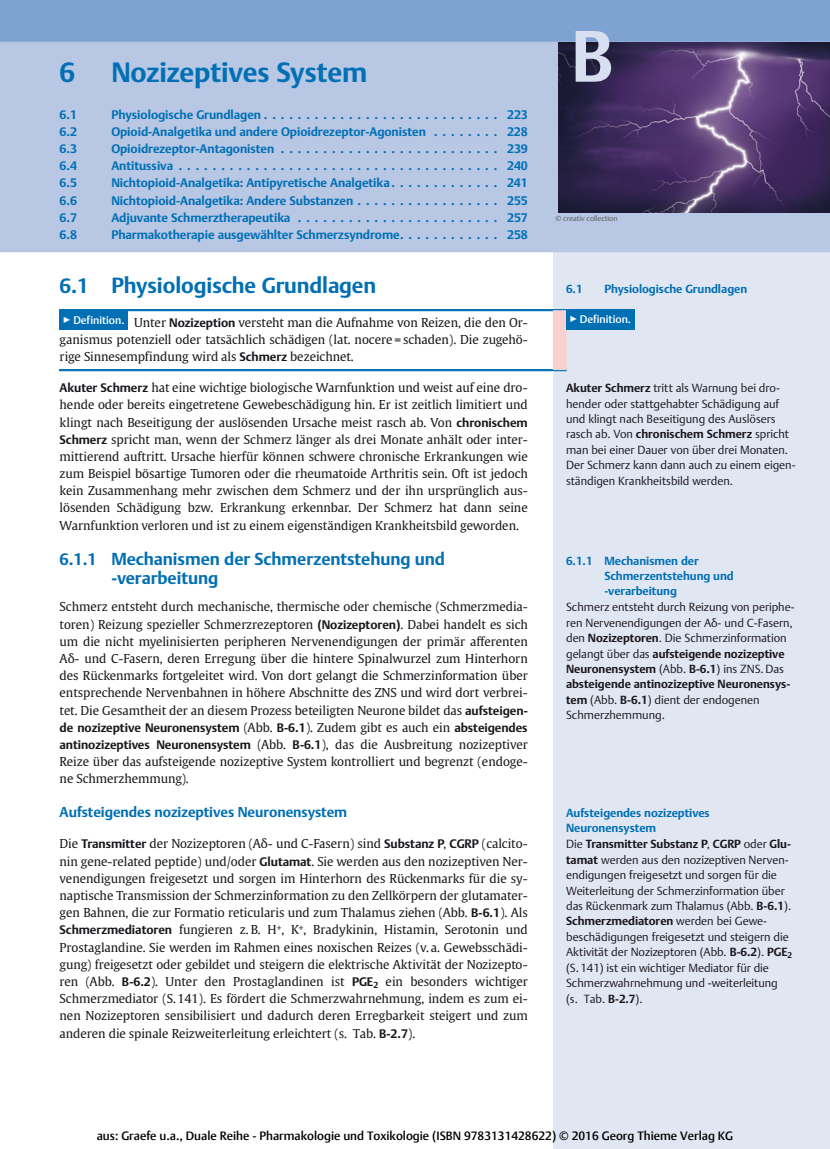
<style>
.page{position:relative;width:830px;height:1149px;background:#fff}
.page>*{position:absolute;margin:0;border:0;box-sizing:border-box;transform-origin:0 0}
.t1{font:71.7px "Adv TT1415 f 0 b 8.B";color:#d8dff0}
.t2{font:27.6px "Adv TT1415 f 0 b 8.B";color:#006fb4}
.t3{font:21.6px "Adv TT1415 f 0 b 8.B";color:#006fb4}
.t4{font:17.25px/19.5px "Adv TT1415 f 0 b 8.B";color:#006fb4}
.t5{font:14.25px "Adv TT1415 f 0 b 8.B";color:#006fb4}
.t6{font:12.3px/17.2px "Adv TT1 c 81 c 27 a";color:#1a171c;text-align:justify}
.t7{font:12.3px "Adv TT1415 f 0 b 8.B";color:#006fb4}
.t8{font:12.3px "Adv TT1415 f 0 b 8.B";color:#1a171c}
.t9{font:500 12px "Thieme Argo 2011";color:#000}
.t10{font:11.7px/15.5px "Adv TT1875 e 499";color:#1a171c}
.t11{font:11.7px/15.5px "Adv TT1415 f 0 b 8.B";color:#1a171c}
.t12{font:11.7px/15px "Adv TT1415 f 0 b 8.B";color:#006fb4}
.t13{font:10.95px "Adv TT114 f 0202";color:#fff}
.t14{font:7.5px "Adv TT1875 e 499";color:#58585a}
.s1{font-size:20.55px}
.s2{font-family:"Adv TT1415 f 0 b 8.B"}
.s3{font-style:inherit}
.s4{font-size:16.5px}
.s5{font-family:"Adv TT1 c 81 c 27 a+fb"}
.s6{font-family:"Adv TT1 c 81 c 27 a"}
.s7{font-family:"Adv TT1875 e 499"}
</style>
<div class="page">
<div style="left:553px;top:0;width:276px;height:1148px;background:#e1e6f3"></div>
<hr style="left:60px;top:309px;width:506px;height:1px;background:#006fb4">
<hr style="left:60px;top:369px;width:506px;height:1px;background:#006fb4">
<div style="left:553px;top:310px;width:13px;height:59px;background:#f9d1d0"></div>
<div style="left:0;top:42px;width:829px;height:64px;background:#b7c7e4"></div>
<div style="left:0;top:106px;width:502px;height:17px;background:#b7c7e4"></div>
<div style="left:60px;top:106px;width:769px;height:17px;background:#b7c7e4"></div>
<div style="left:0;top:123px;width:502px;height:17px;background:#b7c7e4"></div>
<div style="left:60px;top:123px;width:769px;height:17px;background:#b7c7e4"></div>
<div style="left:0;top:140px;width:502px;height:17px;background:#b7c7e4"></div>
<div style="left:60px;top:140px;width:769px;height:17px;background:#b7c7e4"></div>
<div style="left:0;top:157px;width:502px;height:17px;background:#b7c7e4"></div>
<div style="left:60px;top:157px;width:769px;height:17px;background:#b7c7e4"></div>
<div style="left:0;top:174px;width:502px;height:18px;background:#b7c7e4"></div>
<div style="left:60px;top:174px;width:769px;height:18px;background:#b7c7e4"></div>
<div style="left:0;top:192px;width:502px;height:17px;background:#b7c7e4"></div>
<div style="left:60px;top:192px;width:769px;height:17px;background:#b7c7e4"></div>
<div style="left:0;top:209px;width:502px;height:17px;background:#b7c7e4"></div>
<div style="left:60px;top:209px;width:769px;height:17px;background:#b7c7e4"></div>
<div style="left:0;top:226px;width:502px;height:17px;background:#b7c7e4"></div>
<div style="left:60px;top:226px;width:769px;height:17px;background:#b7c7e4"></div>
<div style="left:566px;top:309px;width:68px;height:21px;background:#006fb4"></div>
<div style="left:0;top:0;width:829px;height:43px;background:#7ea2d1"></div>
<div style="left:0;top:243px;width:829px;height:9px;background:#b7c7e4"></div>
<img style="left:558px;top:43px;width:271px;height:169px">
<div style="left:60px;top:310px;width:68px;height:20px;background:#006fb4"></div>
<h2 class="t2" style="left:60px;top:60px;width:17px">6</h2>
<h2 class="t2" style="left:111px;top:60px;width:257px">Nozizeptives System</h2>
<h1 class="t1" style="left:570px;top:24px;width:43px">B</h1>
<p class="t7" style="left:60px;top:109px;width:19px">6.1</p>
<p class="t7" style="left:111px;top:109px;width:418px">PhysiologischeGrundlagen............................ 223</p>
<p class="t7" style="left:60px;top:126px;width:19px">6.2</p>
<p class="t7" style="left:111px;top:126px;width:418px">Opioid-Analgetika und andere Opioidrezeptor-Agonisten . . . . . . . . 228</p>
<p class="t7" style="left:60px;top:143px;width:19px">6.3</p>
<p class="t7" style="left:111px;top:143px;width:418px">Opioidrezeptor-Antagonisten . . . . . . . . . . . . . . . . . . . . . . . . . . 239</p>
<p class="t7" style="left:60px;top:160px;width:19px">6.4</p>
<p class="t7" style="left:111px;top:160px;width:418px">Antitussiva...................................... 240</p>
<p class="t7" style="left:60px;top:177px;width:19px">6.5</p>
<p class="t7" style="left:111px;top:177px;width:417px">Nichtopioid-Analgetika: Antipyretische Analgetika . . . . . . . . . . . . . 241</p>
<p class="t7" style="left:60px;top:195px;width:19px">6.6</p>
<p class="t7" style="left:111px;top:195px;width:418px">Nichtopioid-Analgetika: Andere Substanzen . . . . . . . . . . . . . . . . . 255</p>
<p class="t7" style="left:60px;top:212px;width:19px">6.7</p>
<p class="t7" style="left:111px;top:212px;width:418px">Adjuvante Schmerztherapeutika . . . . . . . . . . . . . . . . . . . . . . . . 257</p>
<p class="t7" style="left:60px;top:229px;width:19px">6.8</p>
<p class="t7" style="left:111px;top:229px;width:418px">Pharmakotherapie ausgewählter Schmerzsyndrome. . . . . . . . . . . . 258</p>
<h3 class="t3" style="left:60px;top:276px;width:318px"><span class="s1">6.1</span> Physiologische Grundlagen</h3>
<p class="t12" style="left:566px;top:282px;width:18px">6.1</p>
<p class="t12" style="left:604px;top:282px;width:144px">Physiologische Grundlagen</p>
<p class="t6" style="left:63px;top:314px;width:466px"><sup>▶</sup> <sup>Definition.</sup> Unter <span class="s2">Nozizeption</span> versteht man die Aufnahme von Reizen, die den Or-</p>
<p class="t13" style="left:569px;top:314px;width:63px"><span class="s3">▶</span> Definition.</p>
<p class="t6" style="left:60px;top:331px;width:469px">ganismus potenziell oder tatsächlich schädigen (lat. nocere = schaden). Die zugehö&shy;rige Sinnesempfindung wird als <span class="s2">Schmerz</span> bezeichnet.</p>
<p class="t6" style="left:60px;top:379px;width:469px"><span class="s2">Akuter Schmerz</span> hat eine wichtige biologische Warnfunktion und weist auf eine dro&shy;hende oder bereits eingetretene Gewebeschädigung hin. Er ist zeitlich limitiert und klingt nach Beseitigung der auslösenden Ursache meist rasch ab. Von <span class="s2">chronischem Schmerz</span> spricht man, wenn der Schmerz länger als drei Monate anhält oder inter&shy;mittierend auftritt. Ursache hierfür können schwere chronische Erkrankungen wie zum Beispiel bösartige Tumoren oder die rheumatoide Arthritis sein. Oft ist jedoch kein Zusammenhang mehr zwischen dem Schmerz und der ihn ursprünglich aus&shy;lösenden Schädigung bzw. Erkrankung erkennbar. Der Schmerz hat dann seine Warnfunktion verloren und ist zu einem eigenständigen Krankheitsbild geworden.</p>
<h3 class="t4" style="left:111px;top:550px;width:335px;text-indent:-52px"><span class="s4">6.1.1</span> Mechanismen der Schmerzentstehung und -verarbeitung</h3>
<p class="t12" style="left:604px;top:554px;width:131px;text-indent:-38px">6.1.1 Mechanismen der<br>Schmerzentstehung und -verarbeitung</p>
<p class="t6" style="left:60px;top:599px;width:469px">Schmerz entsteht durch mechanische, thermische oder chemische (Schmerzmedia&shy;toren) Reizung spezieller Schmerzrezeptoren <span class="s2">(Nozizeptoren)</span>. Dabei handelt es sich um die nicht myelinisierten peripheren Nervenendigungen der primär a<span class="s5">ff</span>erenten A<span class="s3">δ</span>- und C-Fasern, deren Erregung über die hintere Spinalwurzel zum Hinterhorn des Rückenmarks fortgeleitet wird. Von dort gelangt die Schmerzinformation über entsprechende Nervenbahnen in höhere Abschnitte des ZNS und wird dort verbrei&shy;tet. Die Gesamtheit der an diesem Prozess beteiligten Neurone bildet das <span class="s2">aufsteigen-</span></p>
<p class="t8" style="left:60px;top:721px;width:469px">de nozizeptive Neuronensystem <span class="s6">(Abb.</span> B-6.1<span class="s6">). Zudem gibt es auch ein</span> absteigendes</p>
<p class="t6" style="left:60px;top:736px;width:469px"><span class="s2">antinozizeptives Neuronensystem</span> (Abb. <span class="s2">B-6.1</span>), das die Ausbreitung nozizeptiver Reize über das aufsteigende nozizeptive System kontrolliert und begrenzt (endoge&shy;ne Schmerzhemmung).</p>
<p class="t5" style="left:60px;top:805px;width:289px">Aufsteigendes nozizeptives Neuronensystem</p>
<p class="t12" style="left:566px;top:805px;width:145px">Aufsteigendes nozizeptives<br>Neuronensystem</p>
<p class="t6" style="left:60px;top:835px;width:469px">Die <span class="s2">Transmitter</span> der Nozizeptoren (A<span class="s3">δ</span>- und C-Fasern) sind <span class="s2">Substanz P</span>, <span class="s2">CGRP</span> (calcito&shy;nin gene-related peptide) und/oder <span class="s2">Glutamat</span>. Sie werden aus den nozizeptiven Ner&shy;venendigungen freigesetzt und sorgen im Hinterhorn des Rückenmarks für die sy&shy;naptische Transmission der Schmerzinformation zu den Zellkörpern der glutamater&shy;gen Bahnen, die zur Formatio reticularis und zum Thalamus ziehen (Abb. <span class="s2">B-6.1</span>). Als <span class="s2">Schmerzmediatoren</span> fungieren z. B. H<sup>+</sup>, K<sup>+</sup>, Bradykinin, Histamin, Serotonin und Prostaglandine. Sie werden im Rahmen eines noxischen Reizes (v. a. Gewebsschädi&shy;gung) freigesetzt oder gebildet und steigern die elektrische Aktivität der Nozizepto&shy;ren (Abb. <span class="s2">B-6.2</span>). Unter den Prostaglandinen ist <span class="s2">PGE</span><sub>2</sub> ein besonders wichtiger Schmerzmediator (S. 141). Es fördert die Schmerzwahrnehmung, indem es zum ei&shy;nen Nozizeptoren sensibilisiert und dadurch deren Erregbarkeit steigert und zum anderen die spinale Reizweiterleitung erleichtert (s. Tab. <span class="s2">B-2.7</span>).</p>
<p class="t14" style="left:555px;top:214px;width:64px">© creativ collection</p>
<p class="t10" style="left:566px;top:381px;width:231px"><span class="s2">Akuter Schmerz</span> tritt als Warnung bei dro&shy;hender oder stattgehabter Schädigung auf und klingt nach Beseitigung des Auslösers rasch ab. Von <span class="s2">chronischem Schmerz</span> spricht man bei einer Dauer von über drei Monaten.<br>Der Schmerz kann dann auch zu einem eigen&shy;ständigen Krankheitsbild werden.</p>
<p class="t10" style="left:566px;top:600px;width:230px">Schmerz entsteht durch Reizung von periphe&shy;ren Nervenendigungen der A<span class="s3">δ</span>- und C-Fasern, den <span class="s2">Nozizeptoren</span>. Die Schmerzinformation</p>
<p class="t11" style="left:566px;top:646px;width:225px"><span class="s7">gelangt über das</span> aufsteigende nozizeptive<br>Neuronensystem <span class="s7">(Abb.</span> B-6.1<span class="s7">) ins ZNS. Das </span>absteigende antinozizeptive Neuronensys-</p>
<p class="t10" style="left:566px;top:692px;width:195px"><span class="s2">tem</span> (Abb. <span class="s2">B-6.1</span>) dient der endogenen<br>Schmerzhemmung.</p>
<p class="t11" style="left:566px;top:837px;width:226px"><span class="s7">Die</span> Transmitter Substanz P<span class="s7">,</span> CGRP <span class="s7">oder</span> Glu-</p>
<p class="t10" style="left:566px;top:852px;width:226px"><span class="s2">tamat</span> werden aus den nozizeptiven Nerven&shy;endigungen freigesetzt und sorgen für die Weiterleitung der Schmerzinformation über das Rückenmark zum Thalamus (Abb. <span class="s2">B-6.1</span>).</p>
<p class="t11" style="left:566px;top:914px;width:202px">Schmerzmediatoren <span class="s7">werden bei Gewe-</span></p>
<p class="t10" style="left:566px;top:929px;width:227px">beschädigungen freigesetzt und steigern die Aktivität der Nozizeptoren (Abb. <span class="s2">B-6.2</span>). <span class="s2">PGE</span><sub>2 </sub>(S. 141) ist ein wichtiger Mediator für die Schmerzwahrnehmung und -weiterleitung (s. Tab. <span class="s2">B-2.7</span>).</p>
<p class="t9" style="left:97px;top:1127px;width:637px">aus: Graefe u.a., Duale Reihe - Pharmakologie und Toxikologie (ISBN 9783131428622) © 2016 Georg Thieme Verlag KG</p>
</div>
